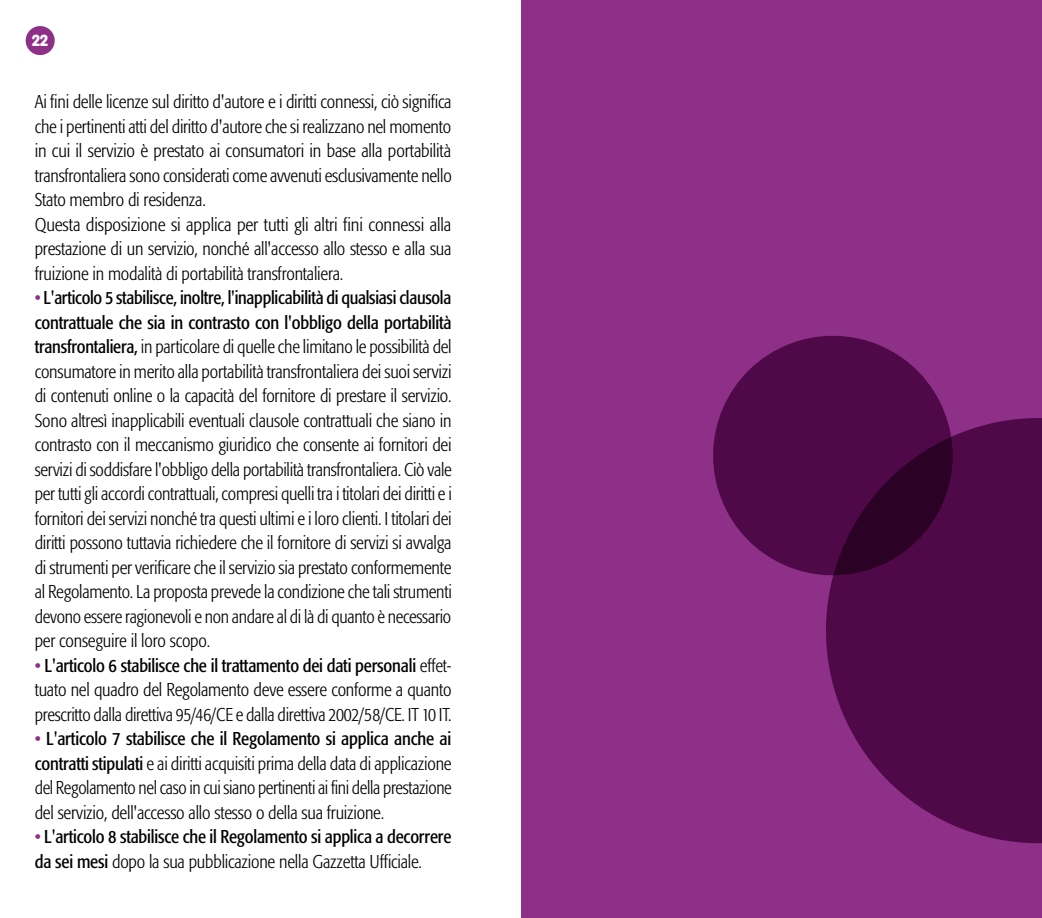
<style>
.page{position:relative;width:1042px;height:918px;background:#fff}
.page>*{position:absolute;margin:0;border:0;box-sizing:border-box;transform-origin:0 0}
.t1{font:300 condensed 18.38px/24.5px "Formata";letter-spacing:-.01em;color:#000;text-align:justify}
.t2{font:condensed 18.38px/24.5px "Formata";letter-spacing:-.01em;color:#000}
.t3{font:900 15.75px "VAG Rounded Std";color:#fff}
.s1{font-weight:400;color:#8e2f88}
.s2{font-weight:400}
.s3{color:#8e2f88}
.s4{font-weight:300}
</style>
<div class="page">
<svg style="left:25px;top:26px;width:30px;height:30px"></svg>
<div style="left:522px;top:0;width:520px;height:918px;background:#8e2f88"></div>
<svg style="left:826px;top:418px;width:216px;height:426px;fill:#4f0848"></svg>
<svg style="left:713px;top:336px;width:256px;height:256px;fill:#4f0848"></svg>
<p class="t3" style="left:32px;top:31px;width:17px">22</p>
<p class="t1" style="left:35px;top:90px;width:418px;text-align:left">Ai fini delle licenze sul diritto d'autore e i diritti connessi, ciò significa che i pertinenti atti del diritto d'autore che si realizzano nel momento in cui il servizio è prestato ai consumatori in base alla portabilità transfrontaliera sono considerati come avvenuti esclusivamente nello Stato membro di residenza.<br>Questa disposizione si applica per tutti gli altri fini connessi alla prestazione di un servizio, nonché all'accesso allo stesso e alla sua fruizione in modalità di portabilità transfrontaliera.</p>
<p class="t1" style="left:35px;top:286px;width:419px"><span class="s1">•</span> <span class="s2">L'articolo 5 stabilisce, inoltre, l'inapplicabilità di qualsiasi clausola contrattuale che sia in contrasto con l'obbligo della portabilità transfrontaliera,</span> in particolare di quelle che limitano le possibilità del consumatore in merito alla portabilità transfrontaliera dei suoi servizi di contenuti online o la capacità del fornitore di prestare il servizio.<br>Sono altresì inapplicabili eventuali clausole contrattuali che siano in contrasto con il meccanismo giuridico che consente ai fornitori dei servizi di soddisfare l'obbligo della portabilità transfrontaliera. Ciò vale per tutti gli accordi contrattuali, compresi quelli tra i titolari dei diritti e i fornitori dei servizi nonché tra questi ultimi e i loro clienti. I titolari dei diritti possono tuttavia richiedere che il fornitore di servizi si avvalga di strumenti per verificare che il servizio sia prestato conformemente al Regolamento. La proposta prevede la condizione che tali strumenti devono essere ragionevoli e non andare al di là di quanto è necessario per conseguire il loro scopo.</p>
<p class="t1" style="left:35px;top:653px;width:418px"><span class="s1">•</span> <span class="s2">L'articolo 6 stabilisce che il trattamento dei dati personali</span> effet&shy;tuato nel quadro del Regolamento deve essere conforme a quanto prescritto dalla direttiva 95/46/CE e dalla direttiva 2002/58/CE. IT 10 IT.</p>
<p class="t1" style="left:35px;top:727px;width:418px"><span class="s1">•</span> <span class="s2">L'articolo 7 stabilisce che il Regolamento si applica anche ai contratti stipulati</span> e ai diritti acquisiti prima della data di applicazione del Regolamento nel caso in cui siano pertinenti ai fini della prestazione del servizio, dell'accesso allo stesso o della sua fruizione.</p>
<p class="t2" style="left:35px;top:825px;width:418px"><span class="s3">•</span> L'articolo 8 stabilisce che il Regolamento si applica a decorrere da sei mesi <span class="s4">dopo la sua pubblicazione nella Gazzetta Ufficiale.</span></p>
</div>
